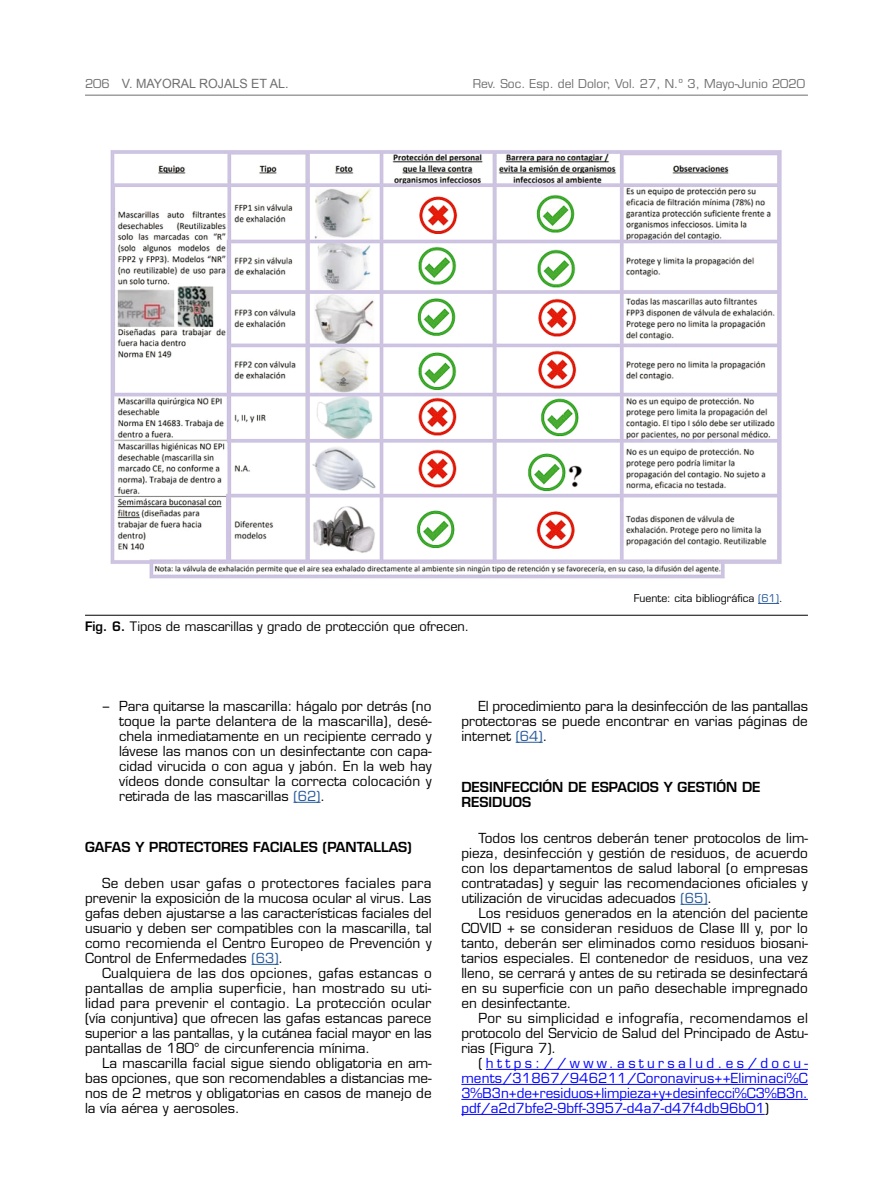
<style>
.page{position:relative;width:893px;height:1191px;background:#fff}
.page>*{position:absolute;margin:0;border:0;box-sizing:border-box;transform-origin:0 0}
.t1{font:13.5px/15px "Eurostile LT Std";color:#000;text-align:justify}
.t2{font:13.5px/15px "Eurostile LT Std";color:#00f;text-align:justify}
.t3{font:600 13.5px/15px "Eurostile LT Std";color:#000}
.t4{font:12.75px "Eurostile LT Std";color:#000}
.t5{font:12.75px "Arial";color:#706f6f}
.t6{font:12px "Eurostile LT Std";color:#706f6f}
.t7{font:10.5px "Eurostile LT Std";color:#000}
.s1{font-family:"Eurostile LT Std";font-size:12px}
.s2{font-weight:600}
.s3{color:#275b9b}
.s4{color:#000}
</style>
<div class="page">
<hr style="left:85px;top:95px;width:723px;height:1px;background:#706f6f">
<svg style="left:293px;top:802px;width:27px;height:1px"></svg>
<svg style="left:252px;top:964px;width:27px;height:1px"></svg>
<img style="left:110px;top:150px;width:672px;height:429px">
<hr style="left:85px;top:615px;width:723px;height:1px;background:#000">
<svg style="left:758px;top:603px;width:21px;height:1px"></svg>
<svg style="left:516px;top:742px;width:27px;height:1px"></svg>
<svg style="left:680px;top:904px;width:28px;height:1px"></svg>
<hr style="left:486px;top:1069px;width:322px;height:1px;background:#00f">
<hr style="left:461px;top:1084px;width:347px;height:1px;background:#00f">
<hr style="left:461px;top:1099px;width:347px;height:1px;background:#00f">
<hr style="left:461px;top:1114px;width:304px;height:1px;background:#00f">
<p class="t5" style="left:85px;top:75px;width:205px"><span class="s1">206</span> V. MAYORAL ROJALS ET AL.</p>
<p class="t6" style="left:473px;top:76px;width:334px">Rev. Soc. Esp. del Dolor, Vol. 27, N.º 3, Mayo-Junio 2020</p>
<p class="t4" style="left:85px;top:618px;width:386px"><span class="s2">Fig. 6.</span> Tipos de mascarillas y grado de protección que ofrecen.</p>
<p class="t7" style="left:634px;top:592px;width:151px">Fuente: cita bibliográfica <span class="s3">(61)</span>.</p>
<p class="t1" style="left:119px;top:698px;width:314px;text-indent:-17px">− Para quitarse la mascarilla: hágalo por detrás (no toque la parte delantera de la mascarilla), desé&shy;chela inmediatamente en un recipiente cerrado y lávese las manos con un desinfectante con capa&shy;cidad virucida o con agua y jabón. En la web hay vídeos donde consultar la correcta colocación y retirada de las mascarillas <span class="s3">(62)</span>.</p>
<p class="t3" style="left:85px;top:839px;width:328px">GAFAS Y PROTECTORES FACIALES (PANTALLAS)</p>
<p class="t1" style="left:85px;top:875px;width:348px;text-indent:17px">Se deben usar gafas o protectores faciales para prevenir la exposición de la mucosa ocular al virus. Las gafas deben ajustarse a las características faciales del usuario y deben ser compatibles con la mascarilla, tal como recomienda el Centro Europeo de Prevención y Control de Enfermedades <span class="s3">(63)</span>.</p>
<p class="t1" style="left:85px;top:965px;width:348px;text-indent:17px">Cualquiera de las dos opciones, gafas estancas o pantallas de amplia superficie, han mostrado su uti&shy;lidad para prevenir el contagio. La protección ocular (vía conjuntiva) que ofrecen las gafas estancas parece superior a las pantallas, y la cutánea facial mayor en las pantallas de 180° de circunferencia mínima.</p>
<p class="t1" style="left:85px;top:1055px;width:348px;text-indent:17px">La mascarilla facial sigue siendo obligatoria en am&shy;bas opciones, que son recomendables a distancias me&shy;nos de 2 metros y obligatorias en casos de manejo de la vía aérea y aerosoles.</p>
<p class="t1" style="left:461px;top:698px;width:348px;text-indent:17px">El procedimiento para la desinfección de las pantallas protectoras se puede encontrar en varias páginas de internet <span class="s3">(64)</span>.</p>
<p class="t3" style="left:461px;top:779px;width:301px">DESINFECCIÓN DE ESPACIOS Y GESTIÓN DE<br>RESIDUOS</p>
<p class="t1" style="left:461px;top:830px;width:348px;text-indent:17px">Todos los centros deberán tener protocolos de lim&shy;pieza, desinfección y gestión de residuos, de acuerdo con los departamentos de salud laboral (o empresas contratadas) y seguir las recomendaciones oficiales y utilización de virucidas adecuados <span class="s3">(65)</span>.</p>
<p class="t1" style="left:461px;top:905px;width:348px;text-align:left;text-indent:17px">Los residuos generados en la atención del paciente COVID + se consideran residuos de Clase III y, por lo tanto, deberán ser eliminados como residuos biosani&shy;tarios especiales. El contenedor de residuos, una vez lleno, se cerrará y antes de su retirada se desinfectará en su superficie con un paño desechable impregnado en desinfectante.</p>
<p class="t1" style="left:461px;top:1010px;width:348px;text-indent:17px">Por su simplicidad e infografía, recomendamos el protocolo del Servicio de Salud del Principado de Astu&shy;rias (Figura 7).</p>
<p class="t2" style="left:461px;top:1055px;width:348px;text-indent:17px"><span class="s4">(</span>https://www.astursalud.es/docu&shy;ments/31867/946211/Coronavirus++Eliminaci%C 3%B3n+de+residuos+limpieza+y+desinfecci%C3%B3n. pdf/a2d7bfe2-9bff-3957-d4a7-d47f4db96b01<span class="s4">)</span></p>
</div>
